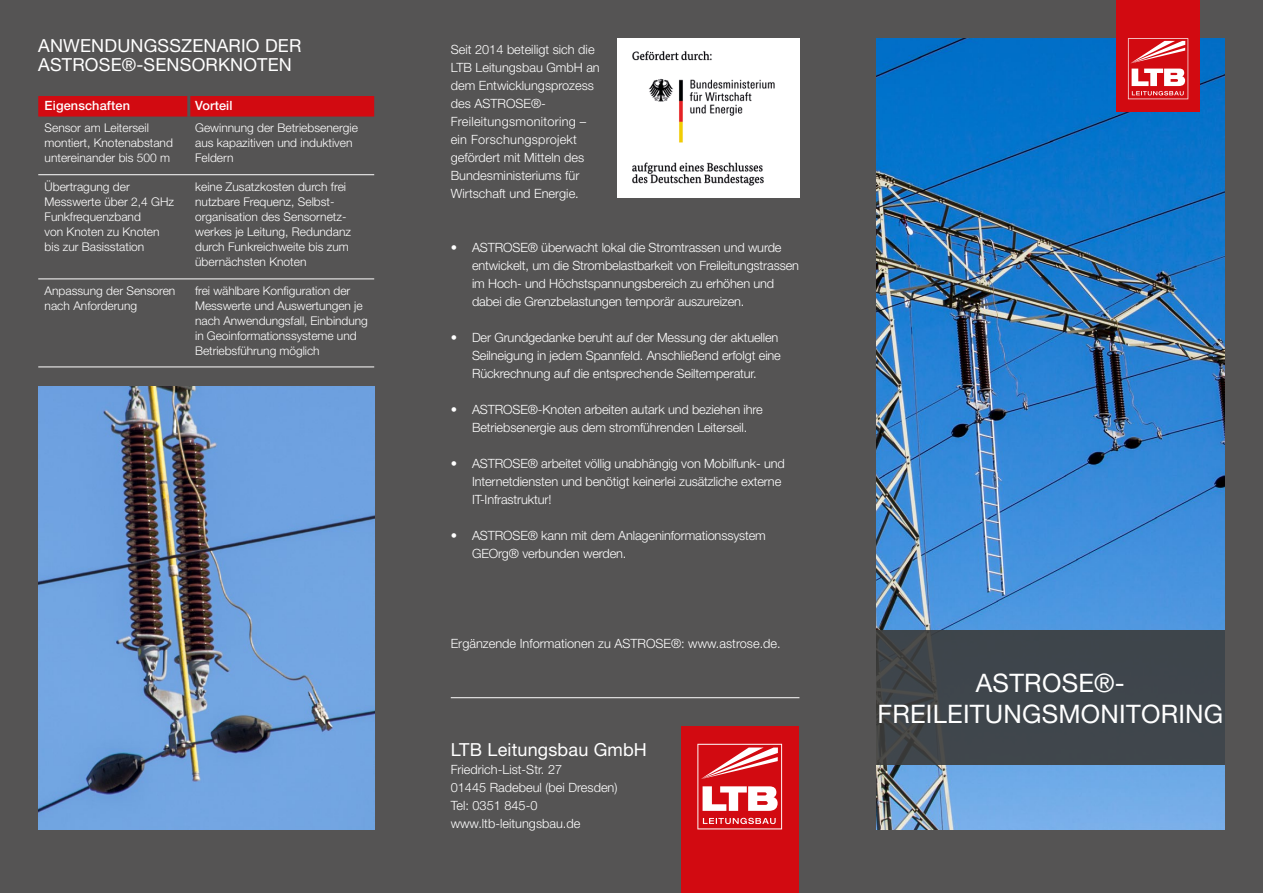
<style>
.page{position:relative;width:1263px;height:893px;background:#555454}
.page>*{position:absolute;margin:0;border:0;box-sizing:border-box;transform-origin:0 0}
.t1{font:25.5px/30.6px "Helvetica Neue LT";letter-spacing:.01em;color:#fff;text-align:center}
.t2{font:18px/18.5px "Helvetica Neue LT";letter-spacing:.01em;color:#fff}
.t3{font:300 12.75px/18px "Helvetica Neue LT";letter-spacing:-.01em;color:#fff}
.t4{font:500 12.75px "Helvetica Neue LT";letter-spacing:.01em;color:#fff}
.t5{font:300 12px/15px "Helvetica Neue LT";color:#fff}
</style>
<div class="page">
<img style="left:876px;top:38px;width:349px;height:791px">
<div style="left:1116px;top:0;width:84px;height:112px;background:#d20a11"></div>
<svg style="left:1128px;top:38px;width:60px;height:61px"></svg>
<div style="left:876px;top:630px;width:349px;height:135px;background:#3f464c"></div>
<div style="left:38px;top:96px;width:336px;height:21px;background:#d20a11"></div>
<hr style="left:187px;top:96px;width:3px;height:21px;background:#555454">
<img style="left:38px;top:387px;width:336px;height:442px">
<hr style="left:38px;top:367px;width:336px;height:1px;background:#fff">
<hr style="left:38px;top:279px;width:336px;height:1px;background:#fff">
<hr style="left:38px;top:174px;width:336px;height:1px;background:#fff">
<hr style="left:451px;top:697px;width:348px;height:1px;background:#fff">
<div style="left:617px;top:38px;width:182px;height:160px;background:#fff"></div>
<img style="left:632px;top:51px;width:143px;height:135px">
<div style="left:681px;top:726px;width:118px;height:167px;background:#d20a11"></div>
<svg style="left:697px;top:744px;width:85px;height:85px"></svg>
<h2 class="t2" style="left:38px;top:37px;width:265px">ANWENDUNGSSZENARIO DER<br>ASTROSE®-SENSORKNOTEN</h2>
<p class="t4" style="left:45px;top:98px;width:87px">Eigenschaften</p>
<p class="t4" style="left:195px;top:98px;width:39px">Vorteil</p>
<p class="t5" style="left:45px;top:120px;width:130px">Sensor am Leiterseil montiert, Knotenabstand untereinander bis 500 m</p>
<p class="t5" style="left:195px;top:120px;width:164px">Gewinnung der Betriebsenergie aus kapazitiven und induktiven<br>Feldern</p>
<p class="t5" style="left:45px;top:179px;width:131px">Übertragung der<br>Messwerte über 2,4 GHz<br>Funkfrequenzband<br>von Knoten zu Knoten bis zur Basisstation</p>
<p class="t5" style="left:195px;top:179px;width:157px">keine Zusatzkosten durch frei nutzbare Frequenz, Selbst&shy;organisation des Sensornetz&shy;werkes je Leitung, Redundanz durch Funkreichweite bis zum übernächsten Knoten</p>
<p class="t5" style="left:45px;top:282px;width:132px">Anpassung der Sensoren nach Anforderung</p>
<p class="t5" style="left:195px;top:282px;width:174px">frei wählbare Konfiguration der<br>Messwerte und Auswertungen je nach Anwendungsfall, Einbindung in Geoinformationssysteme und<br>Betriebsführung möglich</p>
<p class="t3" style="left:451px;top:40px;width:151px">Seit 2014 beteiligt sich die<br>LTB Leitungsbau GmbH an dem Entwicklungsprozess des ASTROSE®-<br>Freileitungsmonitoring – ein Forschungsprojekt gefördert mit Mitteln des<br>Bundesministeriums für<br>Wirtschaft und Energie.</p>
<p class="t3" style="left:472px;top:238px;width:328px;text-indent:-21px">• ASTROSE® überwacht lokal die Stromtrassen und wurde entwickelt, um die Strombelastbarkeit von Freileitungstrassen im Hoch- und Höchstspannungsbereich zu erhöhen und dabei die Grenzbelastungen temporär auszureizen.</p>
<p class="t3" style="left:472px;top:328px;width:310px;text-indent:-21px">• Der Grundgedanke beruht auf der Messung der aktuellen<br>Seilneigung in jedem Spannfeld. Anschließend erfolgt eine<br>Rückrechnung auf die entsprechende Seiltemperatur.</p>
<p class="t3" style="left:451px;top:400px;width:314px;text-align:center">• ASTROSE®-Knoten arbeiten autark und beziehen ihre<br>Betriebsenergie aus dem stromführenden Leiterseil.</p>
<p class="t3" style="left:472px;top:454px;width:314px;text-indent:-21px">• ASTROSE® arbeitet völlig unabhängig von Mobilfunk- und<br>Internetdiensten und benötigt keinerlei zusätzliche externe<br>IT-Infrastruktur!</p>
<p class="t3" style="left:472px;top:526px;width:295px;text-indent:-21px">• ASTROSE® kann mit dem Anlageninformationssystem<br>GEOrg® verbunden werden.</p>
<p class="t3" style="left:451px;top:634px;width:331px">Ergänzende Informationen zu ASTROSE®: www.astrose.de.</p>
<h2 class="t2" style="left:451px;top:740px;width:198px">LTB Leitungsbau GmbH</h2>
<p class="t3" style="left:451px;top:760px;width:168px">Friedrich-List-Str. 27<br>01445 Radebeul (bei Dresden)<br>Tel: 0351 845-0 www.ltb-leitungsbau.de</p>
<h1 class="t1" style="left:877px;top:668px;width:347px">ASTROSE®-<br>FREILEITUNGSMONITORING</h1>
</div>
